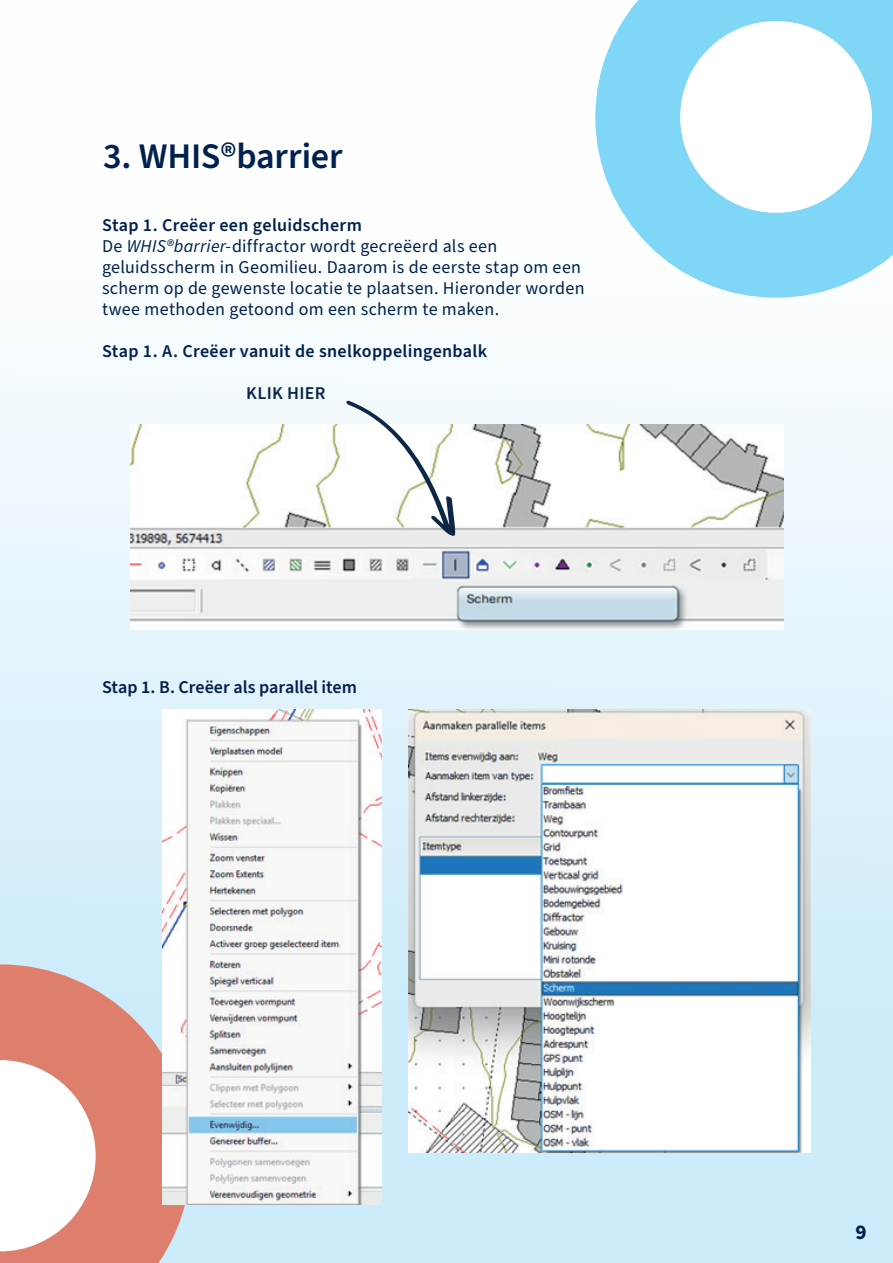
<style>
.page{position:relative;width:893px;height:1263px;background:#fff}
.page>*{position:absolute;margin:0;border:0;box-sizing:border-box;transform-origin:0 0}
.t1{font:600 36px "Source Sans Pro";letter-spacing:-.005em;color:#00214f}
.t2{font:700 21px "Source Sans Pro";color:#00214f}
.t3{font:18px/21px "Source Sans Pro";letter-spacing:.015em;color:#00214f}
.t4{font:600 18px "Source Sans Pro";letter-spacing:.015em;color:#00214f}
.t5{font:600 18px "Source Sans Pro";letter-spacing:-.005em;color:#00214f}
.t6{font:600 18px "Source Sans Pro";letter-spacing:.015em;color:#0a2747}
.s1{font-weight:600}
.s2{font-style:italic}
</style>
<div class="page">
<div style="left:0;top:0;width:893px;height:1263px;background:linear-gradient(to bottom,#fff,#c5e9fa)"></div>
<svg style="left:595px;top:0;width:298px;height:298px"></svg>
<div style="left:680px;top:21px;width:192px;height:192px;background:#fff;border-radius:50%"></div>
<svg style="left:0;top:964px;width:191px;height:299px;background:#db9285"></svg>
<svg style="left:0;top:1060px;width:96px;height:191px"></svg>
<img style="left:131px;top:424px;width:653px;height:206px">
<svg style="left:346px;top:400px;width:110px;height:136px"></svg>
<img style="left:163px;top:709px;width:219px;height:495px">
<img style="left:409px;top:709px;width:402px;height:444px">
<h1 class="t1" style="left:103px;top:132px;width:241px">3. WHIS®barrier</h1>
<p class="t3" style="left:102px;top:215px;width:484px"><span class="s1">Stap 1. Creëer een geluidscherm<br></span>De <span class="s2">WHIS®barrier</span>-diffractor wordt gecreëerd als een geluidsscherm in Geomilieu. Daarom is de eerste stap om een scherm op de gewenste locatie te plaatsen. Hieronder worden twee methoden getoond om een scherm te maken.</p>
<p class="t4" style="left:102px;top:339px;width:387px">Stap 1. A. Creëer vanuit de snelkoppelingenbalk</p>
<p class="t6" style="left:246px;top:381px;width:81px">KLIK HIER</p>
<p class="t5" style="left:102px;top:675px;width:256px">Stap 1. B. Creëer als parallel item</p>
<p class="t2" style="left:855px;top:1218px;width:13px">9</p>
</div>
